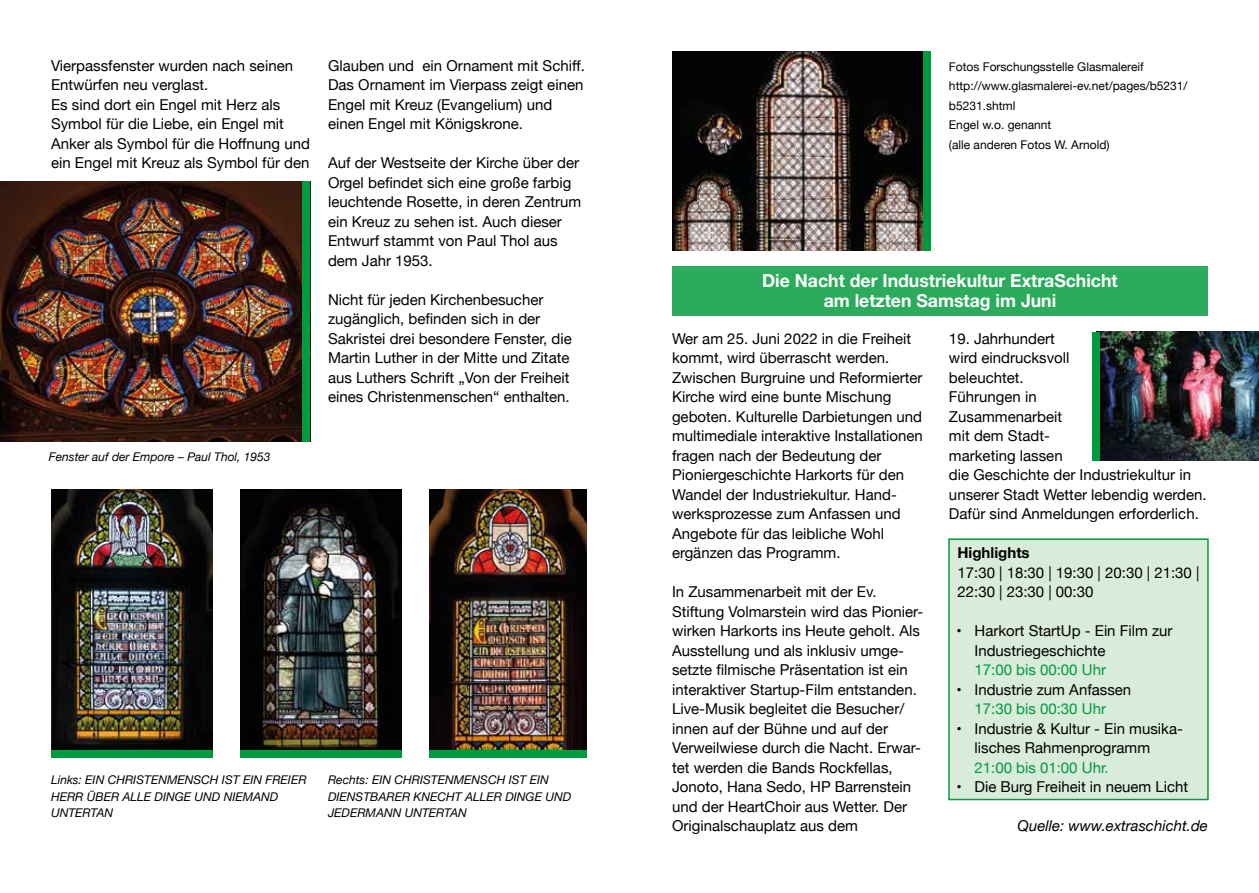
<style>
.page{position:relative;width:1259px;height:893px;background:#fff}
.page>*{position:absolute;margin:0;border:0;box-sizing:border-box;transform-origin:0 0}
.t1{font:700 18px/19.5px "Helvetica Neue LT Std";color:#fff;text-align:center}
.t2{font:15px/19.5px "Helvetica Neue";color:#000}
.t3{font:15px "Helvetica Neue";color:#009a3f}
.t4{font:italic 15px "Helvetica Neue";color:#000}
.t5{font:700 15px "Helvetica Neue";color:#000}
.t6{font:italic 12px/16.5px "Helvetica Neue";color:#000}
.t7{font:12px/19.5px "Helvetica Neue";color:#000}
</style>
<div class="page">
<div style="left:672px;top:266px;width:536px;height:50px;background:#2cab5d"></div>
<div style="left:948px;top:538px;width:260px;height:262px;background:#d9ebd9;border:2px solid #009a3f"></div>
<img style="left:1100px;top:332px;width:159px;height:128px">
<img style="left:0;top:181px;width:302px;height:260px">
<img style="left:672px;top:51px;width:251px;height:200px">
<div style="left:1092px;top:332px;width:8px;height:128px;background:#009a3f"></div>
<img style="left:51px;top:490px;width:162px;height:260px">
<img style="left:429px;top:489px;width:158px;height:261px">
<img style="left:240px;top:489px;width:162px;height:261px">
<div style="left:923px;top:51px;width:8px;height:200px;background:#009a3f"></div>
<div style="left:302px;top:181px;width:8px;height:260px;background:#009a3f"></div>
<div style="left:51px;top:750px;width:162px;height:7px;background:#009a3f"></div>
<div style="left:240px;top:750px;width:162px;height:7px;background:#009a3f"></div>
<div style="left:429px;top:750px;width:158px;height:7px;background:#009a3f"></div>
<p class="t2" style="left:51px;top:56px;width:260px">Vierpassfenster wurden nach seinen Entwürfen neu verglast.<br>Es sind dort ein Engel mit Herz als Symbol für die Liebe, ein Engel mit Anker als Symbol für die Hoffnung und ein Engel mit Kreuz als Symbol für den</p>
<p class="t2" style="left:328px;top:56px;width:258px">Glauben und ein Ornament mit Schiff.<br>Das Ornament im Vierpass zeigt einen Engel mit Kreuz (Evangelium) und einen Engel mit Königskrone.</p>
<p class="t2" style="left:328px;top:154px;width:255px">Auf der Westseite der Kirche über der<br>Orgel befindet sich eine große farbig leuchtende Rosette, in deren Zentrum ein Kreuz zu sehen ist. Auch dieser<br>Entwurf stammt von Paul Thol aus dem Jahr 1953.</p>
<p class="t2" style="left:328px;top:290px;width:245px">Nicht für jeden Kirchenbesucher zugänglich, befinden sich in der Sakristei drei besondere Fenster, die Martin Luther in der Mitte und Zitate aus Luthers Schrift „Von der Freiheit eines Christenmenschen“ enthalten.</p>
<p class="t6" style="left:49px;top:449px;width:223px">Fenster auf der Empore – Paul Thol, 1953</p>
<p class="t6" style="left:51px;top:772px;width:257px">Links: EIN CHRISTENMENSCH IST EIN FREIER<br>HERR ÜBER ALLE DINGE UND NIEMAND<br>UNTERTAN</p>
<p class="t6" style="left:328px;top:772px;width:245px">Rechts: EIN CHRISTENMENSCH IST EIN<br>DIENSTBARER KNECHT ALLER DINGE UND<br>JEDERMANN UNTERTAN</p>
<p class="t7" style="left:949px;top:57px;width:240px">Fotos Forschungsstelle Glasmalereif http://www.glasmalerei-ev.net/pages/b5231/ b5231.shtml<br>Engel w.o. genannt<br>(alle anderen Fotos W. Arnold)</p>
<p class="t1" style="left:762px;top:271px;width:357px">Die Nacht der Industriekultur ExtraSchicht am letzten Samstag im Juni</p>
<p class="t2" style="left:672px;top:329px;width:252px">Wer am 25. Juni 2022 in die Freiheit kommt, wird überrascht werden.<br>Zwischen Burgruine und Reformierter Kirche wird eine bunte Mischung geboten. Kulturelle Darbietungen und multimediale interaktive Installationen fragen nach der Bedeutung der Pioniergeschichte Harkorts für den Wandel der Industriekultur. Hand&shy;werksprozesse zum Anfassen und Angebote für das leibliche Wohl ergänzen das Programm.</p>
<p class="t2" style="left:672px;top:583px;width:253px">In Zusammenarbeit mit der Ev.<br>Stiftung Volmarstein wird das Pionier&shy;wirken Harkorts ins Heute geholt. Als Ausstellung und als inklusiv umge&shy;setzte filmische Präsentation ist ein interaktiver Startup-Film entstanden.<br>Live-Musik begleitet die Besucher/ innen auf der Bühne und auf der Verweilwiese durch die Nacht. Erwar&shy;tet werden die Bands Rockfellas, Jonoto, Hana Sedo, HP Barrenstein und der HeartChoir aus Wetter. Der Originalschauplatz aus dem</p>
<p class="t2" style="left:949px;top:329px;width:259px">19. Jahrhundert<br>wird eindrucksvoll<br>beleuchtet.<br>Führungen in<br>Zusammenarbeit<br>mit dem Stadt-<br>marketing lassen<br>die Geschichte der Industriekultur in unserer Stadt Wetter lebendig werden.<br>Dafür sind Anmeldungen erforderlich.</p>
<p class="t5" style="left:957px;top:541px;width:74px">Highlights</p>
<p class="t2" style="left:957px;top:563px;width:243px">17:30 | 18:30 | 19:30 | 20:30 | 21:30 |<br>22:30 | 23:30 | 00:30</p>
<p class="t2" style="left:974px;top:622px;width:200px;text-indent:-18px">• Harkort StartUp - Ein Film zur<br>Industriegeschichte</p>
<p class="t3" style="left:974px;top:659px;width:133px">17:00 bis 00:00 Uhr</p>
<p class="t2" style="left:956px;top:680px;width:176px">• Industrie zum Anfassen</p>
<p class="t3" style="left:974px;top:698px;width:133px">17:30 bis 00:30 Uhr</p>
<p class="t2" style="left:974px;top:719px;width:210px;text-indent:-18px">• Industrie &amp; Kultur - Ein musika&shy;lisches Rahmenprogramm</p>
<p class="t3" style="left:974px;top:756px;width:136px">21:00 bis 01:00 Uhr.</p>
<p class="t2" style="left:956px;top:778px;width:233px">• Die Burg Freiheit in neuem Licht</p>
<p class="t4" style="left:1017px;top:815px;width:192px">Quelle: www.extraschicht.de</p>
</div>
